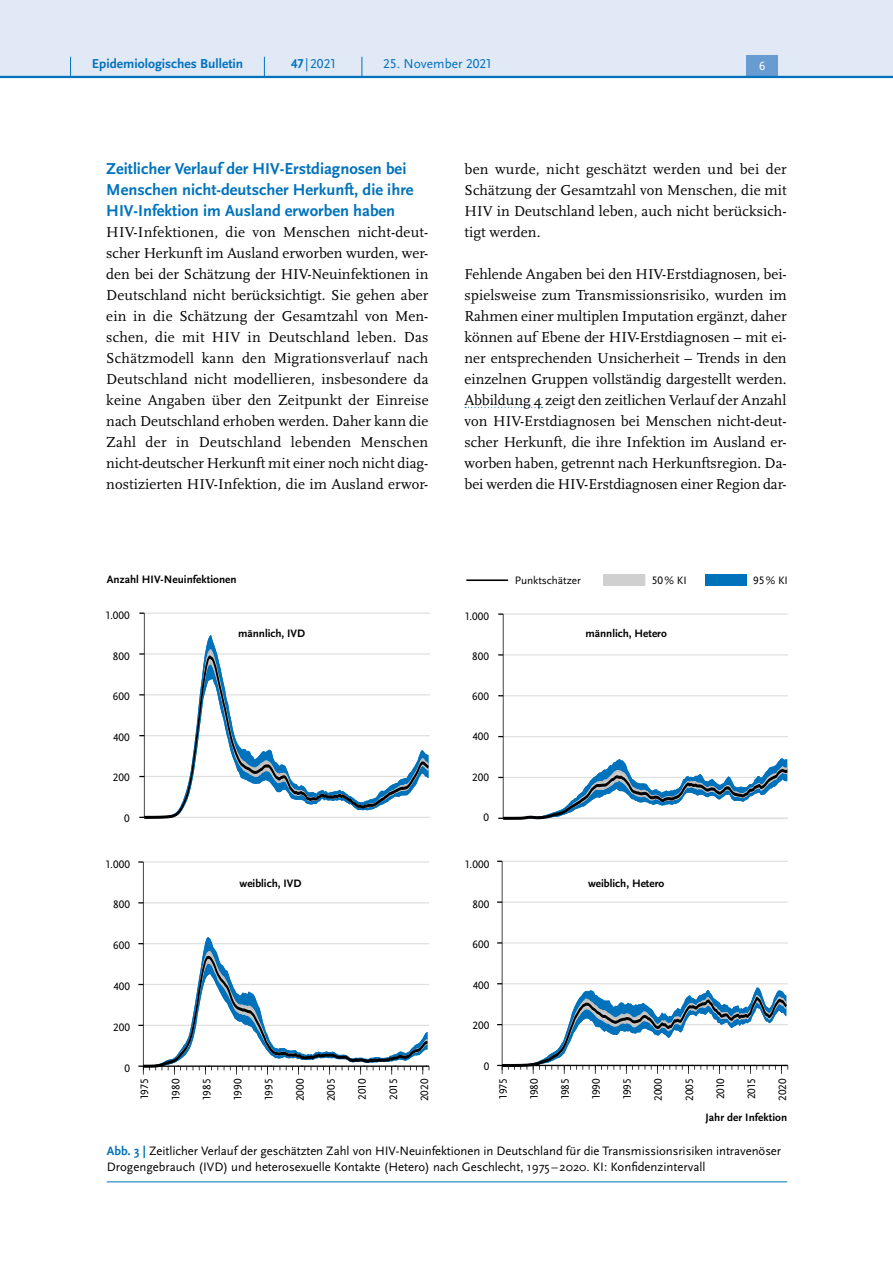
<style>
.page{position:relative;width:893px;height:1263px;background:#fff}
.page>*{position:absolute;margin:0;border:0;box-sizing:border-box;transform-origin:0 0}
.H4_-_Neu{font:700 16.5px/21px "Scala Sans Pro";color:#0072bc}
.P_-_Fließtext{font:15px/21px "Scala Pro";letter-spacing:.005em;color:#000;text-align:justify}
.t1{font:700 13.5px "Scala Sans Pro";color:#0072bc}
.t2{font:13.5px "Scala Sans Pro";color:#0072bc}
.P_-_Bildunterschrift{font:12.75px/15.8px "Scala Sans Pro";letter-spacing:-.005em;color:#000}
.t3{font:12.45px "Scala Sans Pro";color:#fff}
.H3_-_über_alle_Spalt{font:11.25px "Scala Sans Pro";color:#000}
.H3_-_über_alle_Spalt-2{font:700 11.25px "Scala Sans Pro";color:#000}
.Text_klein_schwarz_b{font:700 11.25px "Scala Sans Pro";letter-spacing:.005em;color:#000}
.t4{font:11.1px "Arial";color:#000}
.s1{font-weight:700}
.s2{font-weight:700;color:#0072bc}
</style>
<div class="page">
<svg style="left:465px;top:407px;width:77px;height:1px"></svg>
<hr style="left:144px;top:613px;width:286px;height:1px;background:#e0e0e0">
<svg style="left:142px;top:653px;width:288px;height:166px"></svg>
<hr style="left:144px;top:613px;width:1px;height:204px;background:#000">
<hr style="left:107px;top:1181px;width:680px;height:1px;background:#0072bc">
<hr style="left:143px;top:902px;width:286px;height:1px;background:#e0e0e0">
<hr style="left:143px;top:862px;width:286px;height:1px;background:#e0e0e0">
<hr style="left:143px;top:862px;width:1px;height:204px;background:#000">
<svg style="left:138px;top:937px;width:292px;height:137px"></svg>
<hr style="left:143px;top:1066px;width:286px;height:1px;background:#000">
<hr style="left:503px;top:736px;width:284px;height:1px;background:#e0e0e0">
<hr style="left:503px;top:695px;width:284px;height:1px;background:#e0e0e0">
<hr style="left:503px;top:654px;width:284px;height:1px;background:#e0e0e0">
<hr style="left:503px;top:614px;width:284px;height:1px;background:#e0e0e0">
<hr style="left:503px;top:614px;width:1px;height:204px;background:#000">
<svg style="left:498px;top:758px;width:289px;height:62px"></svg>
<hr style="left:502px;top:942px;width:286px;height:1px;background:#e0e0e0">
<hr style="left:502px;top:902px;width:286px;height:1px;background:#e0e0e0">
<hr style="left:502px;top:861px;width:286px;height:1px;background:#e0e0e0">
<hr style="left:502px;top:861px;width:1px;height:204px;background:#000">
<svg style="left:497px;top:983px;width:291px;height:91px"></svg>
<hr style="left:502px;top:1065px;width:286px;height:1px;background:#000">
<hr style="left:466px;top:579px;width:42px;height:2px;background:#000">
<div style="left:604px;top:575px;width:41px;height:11px;background:#d0d0d0"></div>
<div style="left:705px;top:575px;width:42px;height:11px;background:#0072bc"></div>
<div style="left:0;top:0;width:893px;height:77px;background:#e1e8f6"></div>
<div style="left:746px;top:55px;width:32px;height:21px;background:#679bd2"></div>
<hr style="left:0;top:76px;width:893px;height:2px;background:#0072bc">
<svg style="left:70px;top:57px;width:1px;height:19px"></svg>
<svg style="left:264px;top:57px;width:1px;height:19px"></svg>
<svg style="left:362px;top:57px;width:1px;height:19px"></svg>
<p class="t1" style="left:92px;top:55px;width:153px">Epidemiologisches Bulletin</p>
<p class="t2" style="left:291px;top:55px;width:46px"><span class="s1">47</span> |2021</p>
<p class="t2" style="left:383px;top:55px;width:110px">25. November 2021</p>
<p class="t3" style="left:759px;top:59px;width:8px">6</p>
<h3 class="H4_-_Neu" style="left:106px;top:158px;width:309px">Zeitlicher Verlauf der HIV-Erstdiagnosen bei<br>Menschen nicht-deutscher Herkunft, die ihre<br>HIV-Infektion im Ausland erworben haben</h3>
<p class="P_-_Fließtext" style="left:106px;top:221px;width:324px">HIV-Infektionen, die von Menschen nicht-deut&shy;scher Herkunft im Ausland erworben wurden, wer&shy;den bei der Schätzung der HIV-Neuinfektionen in Deutschland nicht berücksichtigt. Sie gehen aber ein in die Schätzung der Gesamtzahl von Men&shy;schen, die mit HIV in Deutschland leben. Das Schätzmodell kann den Migrationsverlauf nach Deutschland nicht modellieren, insbesondere da keine Angaben über den Zeitpunkt der Einreise nach Deutschland erhoben werden. Daher kann die Zahl der in Deutschland lebenden Menschen nicht-deutscher Herkunft mit einer noch nicht diag&shy;nostizierten HIV-Infektion, die im Ausland erwor-</p>
<p class="P_-_Fließtext" style="left:465px;top:158px;width:324px">ben wurde, nicht geschätzt werden und bei der Schätzung der Gesamtzahl von Menschen, die mit HIV in Deutschland leben, auch nicht berücksich&shy;tigt werden.</p>
<p class="P_-_Fließtext" style="left:465px;top:263px;width:324px">Fehlende Angaben bei den HIV-Erstdiagnosen, bei&shy;spielsweise zum Transmissionsrisiko, wurden im Rahmen einer multiplen Imputation ergänzt, daher können auf Ebene der HIV-Erstdiagnosen – mit ei&shy;ner entsprechenden Unsicherheit – Trends in den einzelnen Gruppen vollständig dargestellt werden.<br>Abbildung 4 zeigt den zeitlichen Verlauf der Anzahl von HIV-Erstdiagnosen bei Menschen nicht-deut&shy;scher Herkunft, die ihre Infektion im Ausland er&shy;worben haben, getrennt nach Herkunftsregion. Da&shy;bei werden die HIV-Erstdiagnosen einer Region dar-</p>
<p class="Text_klein_schwarz_b" style="left:107px;top:572px;width:131px">Anzahl HIV-Neuinfektionen</p>
<p class="t4" style="left:652px;top:573px;width:37px">50% KI</p>
<h3 class="H3_-_über_alle_Spalt" style="left:753px;top:574px;width:36px">95% KI</h3>
<p class="t4" style="left:753px;top:573px;width:37px">95% KI</p>
<p class="t4" style="left:515px;top:573px;width:72px">Punktschätzer</p>
<h3 class="H3_-_über_alle_Spalt" style="left:652px;top:574px;width:36px">50% KI</h3>
<h3 class="H3_-_über_alle_Spalt" style="left:106px;top:609px;width:26px">1.000</h3>
<h3 class="H3_-_über_alle_Spalt" style="left:113px;top:649px;width:18px">800</h3>
<h3 class="H3_-_über_alle_Spalt" style="left:113px;top:690px;width:18px">600</h3>
<h3 class="H3_-_über_alle_Spalt" style="left:113px;top:730px;width:18px">400</h3>
<h3 class="H3_-_über_alle_Spalt" style="left:113px;top:771px;width:18px">200</h3>
<h3 class="H3_-_über_alle_Spalt" style="left:124px;top:811px;width:7px">0</h3>
<h3 class="H3_-_über_alle_Spalt" style="left:106px;top:857px;width:26px">1.000</h3>
<h3 class="H3_-_über_alle_Spalt" style="left:113px;top:898px;width:18px">800</h3>
<h3 class="H3_-_über_alle_Spalt" style="left:113px;top:939px;width:18px">600</h3>
<h3 class="H3_-_über_alle_Spalt" style="left:114px;top:980px;width:18px">400</h3>
<h3 class="H3_-_über_alle_Spalt" style="left:113px;top:1020px;width:18px">200</h3>
<h3 class="H3_-_über_alle_Spalt" style="left:124px;top:1061px;width:7px">0</h3>
<p class="t4" style="left:279px;top:623px;width:29px">5.000</p>
<h3 class="H3_-_über_alle_Spalt-2" style="left:238px;top:627px;width:69px">männlich, IVD</h3>
<h3 class="H3_-_über_alle_Spalt-2" style="left:239px;top:877px;width:63px">weiblich, IVD</h3>
<h3 class="H3_-_über_alle_Spalt" style="left:465px;top:610px;width:26px">1.000</h3>
<h3 class="H3_-_über_alle_Spalt" style="left:472px;top:650px;width:18px">800</h3>
<h3 class="H3_-_über_alle_Spalt" style="left:472px;top:690px;width:18px">600</h3>
<h3 class="H3_-_über_alle_Spalt" style="left:473px;top:730px;width:18px">400</h3>
<h3 class="H3_-_über_alle_Spalt" style="left:472px;top:770px;width:18px">200</h3>
<h3 class="H3_-_über_alle_Spalt" style="left:483px;top:810px;width:7px">0</h3>
<h3 class="H3_-_über_alle_Spalt" style="left:465px;top:857px;width:26px">1.000</h3>
<h3 class="H3_-_über_alle_Spalt" style="left:472px;top:898px;width:18px">800</h3>
<h3 class="H3_-_über_alle_Spalt" style="left:472px;top:938px;width:18px">600</h3>
<h3 class="H3_-_über_alle_Spalt" style="left:473px;top:979px;width:18px">400</h3>
<h3 class="H3_-_über_alle_Spalt" style="left:472px;top:1019px;width:18px">200</h3>
<h3 class="H3_-_über_alle_Spalt" style="left:484px;top:1059px;width:7px">0</h3>
<h3 class="H3_-_über_alle_Spalt-2" style="left:585px;top:627px;width:83px">männlich, Hetero</h3>
<h3 class="H3_-_über_alle_Spalt-2" style="left:588px;top:877px;width:78px">weiblich, Hetero</h3>
<h3 class="H3_-_über_alle_Spalt" style="left:138px;top:1099px;width:22px;rotate:-90deg">1975</h3>
<h3 class="H3_-_über_alle_Spalt" style="left:169px;top:1100px;width:23px;rotate:-90deg">1980</h3>
<h3 class="H3_-_über_alle_Spalt" style="left:200px;top:1100px;width:23px;rotate:-90deg">1985</h3>
<h3 class="H3_-_über_alle_Spalt" style="left:231px;top:1100px;width:23px;rotate:-90deg">1990</h3>
<h3 class="H3_-_über_alle_Spalt" style="left:262px;top:1100px;width:23px;rotate:-90deg">1995</h3>
<h3 class="H3_-_über_alle_Spalt" style="left:293px;top:1101px;width:24px;rotate:-90deg">2000</h3>
<h3 class="H3_-_über_alle_Spalt" style="left:325px;top:1101px;width:24px;rotate:-90deg">2005</h3>
<h3 class="H3_-_über_alle_Spalt" style="left:356px;top:1100px;width:23px;rotate:-90deg">2010</h3>
<h3 class="H3_-_über_alle_Spalt" style="left:387px;top:1100px;width:23px;rotate:-90deg">2015</h3>
<h3 class="H3_-_über_alle_Spalt" style="left:418px;top:1101px;width:24px;rotate:-90deg">2020</h3>
<h3 class="H3_-_über_alle_Spalt" style="left:496px;top:1099px;width:22px;rotate:-90deg">1975</h3>
<h3 class="H3_-_über_alle_Spalt" style="left:527px;top:1099px;width:23px;rotate:-90deg">1980</h3>
<h3 class="H3_-_über_alle_Spalt" style="left:559px;top:1099px;width:23px;rotate:-90deg">1985</h3>
<h3 class="H3_-_über_alle_Spalt" style="left:590px;top:1099px;width:23px;rotate:-90deg">1990</h3>
<h3 class="H3_-_über_alle_Spalt" style="left:621px;top:1099px;width:23px;rotate:-90deg">1995</h3>
<h3 class="H3_-_über_alle_Spalt" style="left:652px;top:1101px;width:24px;rotate:-90deg">2000</h3>
<h3 class="H3_-_über_alle_Spalt" style="left:683px;top:1101px;width:24px;rotate:-90deg">2005</h3>
<h3 class="H3_-_über_alle_Spalt" style="left:714px;top:1099px;width:23px;rotate:-90deg">2010</h3>
<h3 class="H3_-_über_alle_Spalt" style="left:745px;top:1099px;width:23px;rotate:-90deg">2015</h3>
<h3 class="H3_-_über_alle_Spalt" style="left:776px;top:1101px;width:24px;rotate:-90deg">2020</h3>
<p class="Text_klein_schwarz_b" style="left:705px;top:1111px;width:83px">Jahr der Infektion</p>
<p class="P_-_Bildunterschrift" style="left:107px;top:1143px;width:676px"><span class="s2">Abb. 3 |</span> Zeitlicher Verlauf der geschätzten Zahl von HIV-Neuinfektionen in Deutschland für die Transmissionsrisiken intravenöser<br>Drogengebrauch (IVD) und heterosexuelle Kontakte (Hetero) nach Geschlecht, 1975– 2020. KI: Konfidenzintervall</p>
</div>
